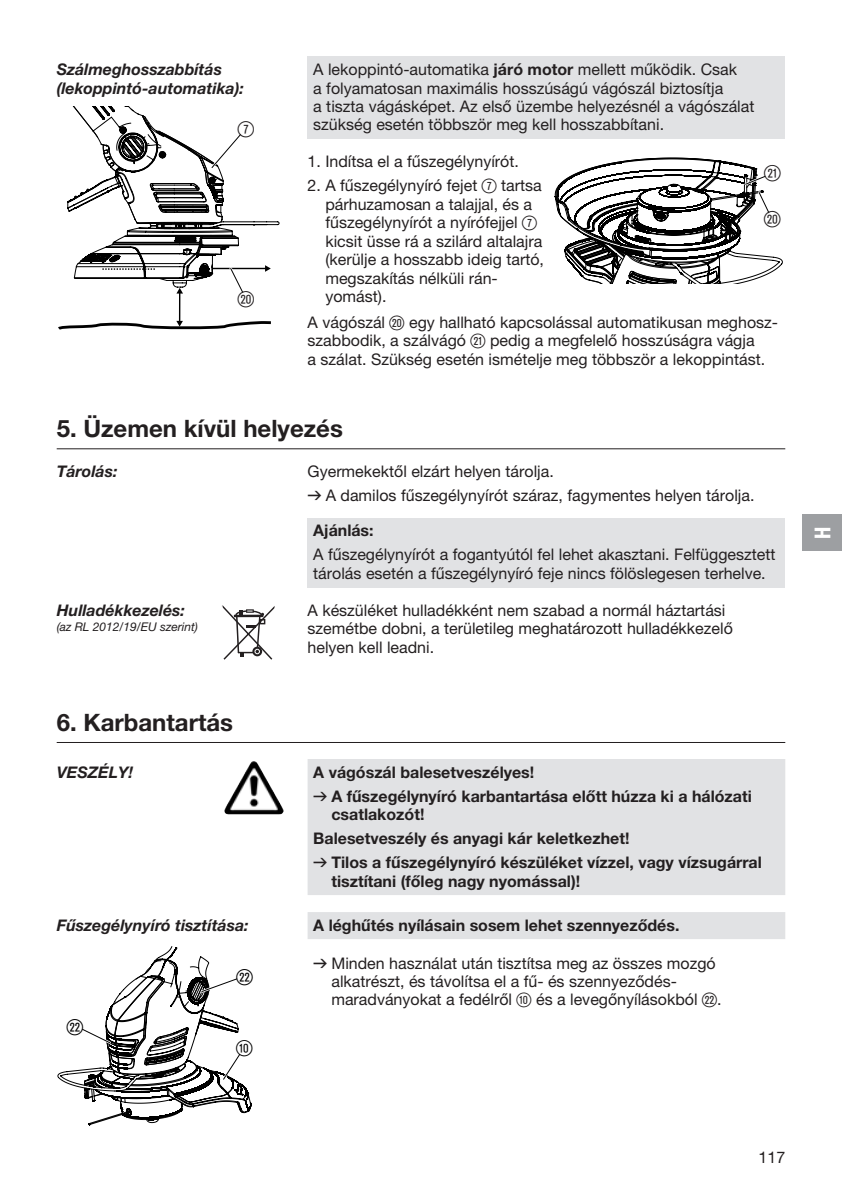
<style>
.page{position:relative;width:842px;height:1191px;background:#fff}
.page>*{position:absolute;margin:0;border:0;box-sizing:border-box;transform-origin:0 0}
.t1{font:700 24px "GARDENA Pro";color:#231f20}
.t2{font:22.2px/46px "Ziffernim Kreisund Quadrat BQ";color:#231f20}
.t3{font:22px "Ziffernim Kreisund Quadrat BQ";color:#000}
.t4{font:22px "Ziffernim Kreisund Quadrat BQ";color:#231f20}
.t5{font:22px "GARDENA Pro Bo Cond";color:#fff}
.t6{font:16px/18.4px "GARDENA Pro";color:#231f20}
.t7{font:700 16px/24px "GARDENA Pro";color:#231f20}
.t8{font:italic 700 16px/18.4px "GARDENA Pro";color:#231f20}
.t9{font:italic 12px "GARDENA Pro";color:#231f20}
.s1{font-weight:700}
.s2{font-family:"Ziffernim Kreisund Quadrat BQ";font-size:20px}
.s3{font-family:"Formdruck"}
.s4{font-family:"Formdruck";font-weight:400}
</style>
<div class="page">
<div style="left:308px;top:57px;width:477px;height:82px;background:#e1e2e4"></div>
<hr style="left:179px;top:292px;width:1px;height:30px;background:#000">
<svg style="left:58px;top:320px;width:213px;height:10px"></svg>
<svg style="left:67px;top:106px;width:213px;height:190px"></svg>
<svg style="left:554px;top:157px;width:229px;height:126px"></svg>
<div style="left:308px;top:518px;width:477px;height:69px;background:#e1e2e4"></div>
<hr style="left:57px;top:448px;width:728px;height:1px;background:#231f20">
<svg style="left:222px;top:605px;width:53px;height:55px"></svg>
<svg style="left:308px;top:759px;width:477px;height:180px;background:#e3e4e6"></svg>
<hr style="left:57px;top:742px;width:728px;height:1px;background:#231f20">
<img style="left:227px;top:761px;width:26px;height:44px">
<svg style="left:57px;top:946px;width:194px;height:179px"></svg>
<div style="left:802px;top:514px;width:40px;height:36px;background:#9d9fa2"></div>
<p class="t8" style="left:57px;top:60px;width:189px">Szálmeghosszabbítás (lekoppintó-automatika):</p>
<h3 class="t4" style="left:238px;top:116px;width:18px">7</h3>
<h3 class="t4" style="left:238px;top:287px;width:18px">P</h3>
<p class="t6" style="left:313px;top:60px;width:443px">A lekoppintó-automatika <span class="s1">járó motor</span> mellett működik. Csak<br>a folyamatosan maximális hosszúságú vágószál biztosítja<br>a tiszta vágásképet. Az első üzembe helyezésnél a vágószálat szükség esetén többször meg kell hosszabbítani.</p>
<p class="t6" style="left:308px;top:152px;width:213px">1. Indítsa el a fűszegélynyírót.</p>
<p class="t6" style="left:325px;top:176px;width:220px;text-indent:-18px">2. A fűszegélynyíró fejet <span class="s2">7</span> tartsa párhuzamosan a talajjal, és a fűszegélynyírót a nyírófejjel <span class="s2">7 </span>kicsit üsse rá a szilárd altalajra (kerülje a hosszabb ideig tartó, megszakítás nélküli rán&shy;yomást).</p>
<h2 class="t2" style="left:764px;top:151px;width:18px">A<br>P</h2>
<p class="t6" style="left:308px;top:313px;width:472px">A vágószál <span class="s2">P</span> egy hallható kapcsolással automatikusan meghosz&shy;szabbodik, a szálvágó <span class="s2">A</span> pedig a megfelelő hosszúságra vágja<br>a szálat. Szükség esetén ismételje meg többször a lekoppintást.</p>
<h1 class="t1" style="left:57px;top:413px;width:288px">5. Üzemen kívül helyezés</h1>
<p class="t8" style="left:57px;top:461px;width:62px">Tárolás:</p>
<p class="t6" style="left:308px;top:459px;width:448px;line-height:24px">Gyermekektől elzárt helyen tárolja.<br><span class="s3">v</span> A damilos fűszegélynyírót száraz, fagymentes helyen tárolja.</p>
<p class="t7" style="left:313px;top:518px;width:62px">Ajánlás:</p>
<p class="t6" style="left:313px;top:545px;width:464px">A fűszegélynyírót a fogantyútól fel lehet akasztani. Felfüggesztett tárolás esetén a fűszegélynyíró feje nincs fölöslegesen terhelve.</p>
<p class="t8" style="left:57px;top:600px;width:130px">Hulladékkezelés:</p>
<p class="t9" style="left:57px;top:619px;width:143px">(az RL 2012/19/EU szerint)</p>
<p class="t6" style="left:308px;top:600px;width:427px">A készüléket hulladékként nem szabad a normál háztartási szemétbe dobni, a területileg meghatározott hulladékkezelő helyen kell leadni.</p>
<h1 class="t1" style="left:57px;top:707px;width:178px">6. Karbantartás</h1>
<p class="t8" style="left:57px;top:762px;width:78px">VESZÉLY!</p>
<p class="t7" style="left:313px;top:759px;width:440px">A vágószál balesetveszélyes!<br><span class="s4">v</span> A fűszegélynyíró karbantartása előtt húzza ki a hálózati</p>
<p class="t7" style="left:313px;top:802px;width:450px;text-indent:18px">csatlakozót!<br>Balesetveszély és anyagi kár keletkezhet!<br><span class="s4">v</span> Tilos a fűszegélynyíró készüléket vízzel, vagy vízsugárral</p>
<p class="t7" style="left:331px;top:868px;width:250px">tisztítani (főleg nagy nyomással)!</p>
<p class="t8" style="left:57px;top:915px;width:194px">Fűszegélynyíró tisztítása:</p>
<p class="t7" style="left:313px;top:912px;width:368px">A léghűtés nyílásain sosem lehet szennyeződés.</p>
<p class="t6" style="left:331px;top:953px;width:392px;text-indent:-18px"><span class="s3">v</span> Minden használat után tisztítsa meg az összes mozgó alkatrészt, és távolítsa el a fű- és szennyeződés&shy;maradványokat a fedélről <span class="s2">0</span> és a levegőnyílásokból <span class="s2">S</span>.</p>
<h3 class="t3" style="left:236px;top:964px;width:18px">S</h3>
<h3 class="t3" style="left:67px;top:1014px;width:18px">S</h3>
<h3 class="t3" style="left:236px;top:1035px;width:18px">0</h3>
<h3 class="t5" style="left:809px;top:538px;width:14px;rotate:-90deg">H</h3>
<p class="t6" style="left:759px;top:1147px;width:28px">117</p>
</div>
